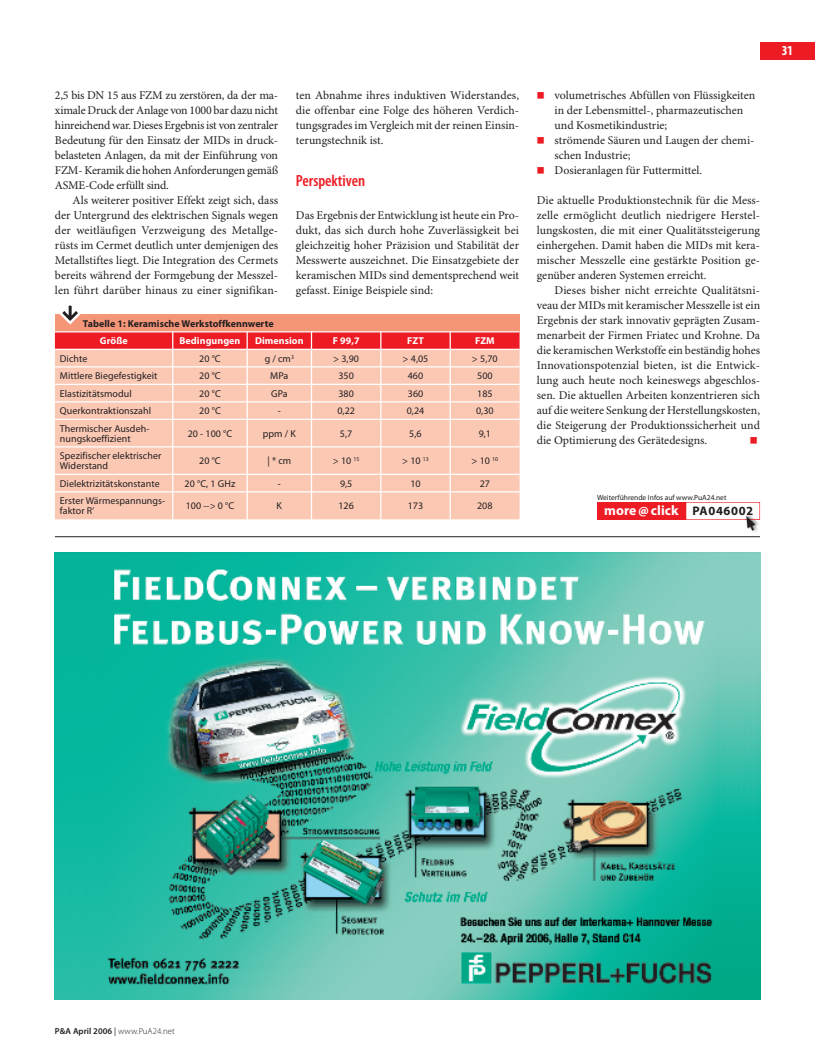
<style>
.page{position:relative;width:815px;height:1063px;background:#fff}
.page>*{position:absolute;margin:0;border:0;box-sizing:border-box;transform-origin:0 0}
.t1{font:22.5px "Minion Pro";color:#ed1c24}
.t2{font:600 condensed 16.25px "Myriad Pro";color:#ed1c24}
.t3{font:700 13.75px "Myriad Pro";letter-spacing:.005em;color:#fff}
.t4{font:700 condensed 13.75px "Myriad Pro";color:#fff}
.t5{font:11.88px/15px "Minion Pro";color:#231f20;text-align:justify}
.t6{font:10px/10px "Myriad Pro";letter-spacing:.005em;color:#231f20}
.t7{font:700 10px "Myriad Pro";letter-spacing:.005em;color:#231f20}
.t8{font:700 10px "Myriad Pro";letter-spacing:.005em;color:#fff}
.t9{font:300 8.75px "Myriad Pro";letter-spacing:.005em;color:#231f20}
.t10{font:7.5px "Myriad Pro";color:#231f20}
.s1{font-size:22.5px;color:#ed1c24}
.s2{font-weight:900}
.s3{font-size:12.5px;color:#231f20}
.s4{font-weight:600}
.s5{font-weight:400}
</style>
<div class="page">
<div style="left:597px;top:502px;width:89px;height:18px;background:#ed1c24"></div>
<svg style="left:686px;top:502px;width:74px;height:30px"></svg>
<div style="left:760px;top:43px;width:55px;height:17px;background:#ed1c24"></div>
<img style="left:55px;top:553px;width:705px;height:446px">
<hr style="left:55px;top:536px;width:705px;height:1px;background:#231f20">
<div style="left:55px;top:314px;width:465px;height:18px;background:#f69679"></div>
<hr style="left:55px;top:331px;width:192px;height:1px;background:#fff">
<hr style="left:247px;top:331px;width:64px;height:1px;background:#fff">
<hr style="left:311px;top:331px;width:70px;height:1px;background:#fff">
<hr style="left:381px;top:331px;width:69px;height:1px;background:#fff">
<hr style="left:450px;top:331px;width:70px;height:1px;background:#fff">
<svg style="left:55px;top:332px;width:465px;height:187px;background:#fabcac"></svg>
<svg style="left:60px;top:305px;width:21px;height:20px"></svg>
<p class="t5" style="left:55px;top:89px;width:225px">2,5 bis DN 15 aus FZM zu zerstören, da der ma&shy;ximale Druck der Anlage von 1000 bar dazu nicht hinreichend war. Dieses Ergebnis ist von zentraler Bedeutung für den Einsatz der MIDs in druck&shy;belasteten Anlagen, da mit der Einführung von FZM- Keramik die hohen Anforderungen gemäß ASME-Code erfüllt sind.</p>
<p class="t5" style="left:55px;top:194px;width:225px;text-indent:18px">Als weiterer positiver Effekt zeigt sich, dass der Untergrund des elektrischen Signals wegen der weitläufigen Verzweigung des Metallge&shy;rüsts im Cermet deutlich unter demjenigen des Metallstiftes liegt. Die Integration des Cermets bereits während der Formgebung der Messzel&shy;len führt darüber hinaus zu einer signifikan-</p>
<p class="t5" style="left:296px;top:89px;width:225px">ten Abnahme ihres induktiven Widerstandes, die offenbar eine Folge des höheren Verdich&shy;tungsgrades im Vergleich mit der reinen Einsin&shy;terungstechnik ist.</p>
<h2 class="t2" style="left:296px;top:175px;width:71px">Perspektiven</h2>
<p class="t5" style="left:296px;top:209px;width:225px">Das Ergebnis der Entwicklung ist heute ein Pro&shy;dukt, das sich durch hohe Zuverlässigkeit bei gleichzeitig hoher Präzision und Stabilität der Messwerte auszeichnet. Die Einsatzgebiete der keramischen MIDs sind dementsprechend weit gefasst. Einige Beispiele sind:</p>
<p class="t7" style="left:83px;top:320px;width:192px">Tabelle 1: Keramische Werkstoffkennwerte</p>
<p class="t8" style="left:100px;top:337px;width:29px">Größe</p>
<p class="t8" style="left:179px;top:337px;width:62px">Bedingungen</p>
<p class="t8" style="left:255px;top:337px;width:50px">Dimension</p>
<p class="t8" style="left:333px;top:337px;width:28px">F 99,7</p>
<p class="t8" style="left:407px;top:337px;width:18px">FZT</p>
<p class="t8" style="left:475px;top:337px;width:21px">FZM</p>
<p class="t6" style="left:60px;top:354px;width:29px">Dichte</p>
<p class="t6" style="left:199px;top:354px;width:23px">20 °C</p>
<p class="t6" style="left:265px;top:354px;width:31px">g / cm<sup>3</sup></p>
<p class="t6" style="left:333px;top:354px;width:27px">&gt; 3,90</p>
<p class="t6" style="left:403px;top:354px;width:27px">&gt; 4,05</p>
<p class="t6" style="left:472px;top:354px;width:27px">&gt; 5,70</p>
<p class="t6" style="left:60px;top:372px;width:99px">Mittlere Biegefestigkeit</p>
<p class="t6" style="left:199px;top:372px;width:23px">20 °C</p>
<p class="t6" style="left:270px;top:372px;width:20px">MPa</p>
<p class="t6" style="left:338px;top:372px;width:17px">350</p>
<p class="t6" style="left:408px;top:372px;width:17px">460</p>
<p class="t6" style="left:477px;top:372px;width:17px">500</p>
<p class="t6" style="left:60px;top:389px;width:73px">Elastizitätsmodul</p>
<p class="t6" style="left:199px;top:389px;width:23px">20 °C</p>
<p class="t6" style="left:271px;top:389px;width:18px">GPa</p>
<p class="t6" style="left:338px;top:389px;width:17px">380</p>
<p class="t6" style="left:408px;top:389px;width:17px">360</p>
<p class="t6" style="left:477px;top:389px;width:17px">185</p>
<p class="t6" style="left:60px;top:407px;width:93px">Querkontraktionszahl</p>
<p class="t6" style="left:199px;top:407px;width:23px">20 °C</p>
<p class="t6" style="left:278px;top:407px;width:5px">-</p>
<p class="t6" style="left:337px;top:407px;width:19px">0,22</p>
<p class="t6" style="left:407px;top:407px;width:19px">0,24</p>
<p class="t6" style="left:476px;top:407px;width:19px">0,30</p>
<p class="t6" style="left:60px;top:424px;width:91px">Thermischer Ausdeh&shy;nungskoeffizient</p>
<p class="t6" style="left:188px;top:429px;width:46px">20 - 100 °C</p>
<p class="t6" style="left:263px;top:429px;width:35px">ppm / K</p>
<p class="t6" style="left:340px;top:429px;width:14px">5,7</p>
<p class="t6" style="left:409px;top:429px;width:14px">5,6</p>
<p class="t6" style="left:479px;top:429px;width:14px">9,1</p>
<p class="t6" style="left:60px;top:452px;width:103px">Spezifischer elektrischer<br>Widerstand</p>
<p class="t6" style="left:199px;top:457px;width:23px">20 °C</p>
<p class="t6" style="left:267px;top:457px;width:25px">| * cm</p>
<p class="t6" style="left:333px;top:457px;width:28px">&gt; 10 <sup>15</sup></p>
<p class="t6" style="left:402px;top:457px;width:28px">&gt; 10 <sup>13</sup></p>
<p class="t6" style="left:472px;top:457px;width:28px">&gt; 10 <sup>10</sup></p>
<p class="t6" style="left:60px;top:479px;width:101px">Dielektrizitätskonstante</p>
<p class="t6" style="left:185px;top:479px;width:52px">20 °C, 1 GHz</p>
<p class="t6" style="left:278px;top:479px;width:5px">-</p>
<p class="t6" style="left:340px;top:479px;width:14px">9,5</p>
<p class="t6" style="left:410px;top:479px;width:12px">10</p>
<p class="t6" style="left:480px;top:479px;width:12px">27</p>
<p class="t6" style="left:60px;top:497px;width:107px">Erster Wärmespannungs&shy;faktor R‘</p>
<p class="t6" style="left:186px;top:502px;width:50px">100 --&gt; 0 °C</p>
<p class="t6" style="left:277px;top:502px;width:7px">K</p>
<p class="t6" style="left:338px;top:502px;width:17px">126</p>
<p class="t6" style="left:408px;top:502px;width:17px">173</p>
<p class="t6" style="left:477px;top:502px;width:17px">208</p>
<p class="t5" style="left:555px;top:89px;width:202px;text-align:left;text-indent:-18px"><span class="s1">■</span> volumetrisches Abfüllen von Flüssigkeiten in der Lebensmittel-, pharmazeutischen und Kosmetikindustrie;</p>
<p class="t5" style="left:555px;top:134px;width:201px;text-indent:-18px"><span class="s1">■</span> strömende Säuren und Laugen der chemi&shy;schen Industrie;</p>
<p class="t5" style="left:536px;top:164px;width:167px"><span class="s1">■</span> Dosieranlagen für Futtermittel.</p>
<p class="t5" style="left:537px;top:194px;width:225px">Die aktuelle Produktionstechnik für die Mess&shy;zelle ermöglicht deutlich niedrigere Herstel&shy;lungskosten, die mit einer Qualitätssteigerung einhergehen. Damit haben die MIDs mit kera&shy;mischer Messzelle eine gestärkte Position ge&shy;genüber anderen Systemen erreicht.</p>
<p class="t5" style="left:537px;top:284px;width:225px;text-indent:18px">Dieses bisher nicht erreichte Qualitätsni&shy;veau der MIDs mit keramischer Messzelle ist ein Ergebnis der stark innovativ geprägten Zusam&shy;menarbeit der Firmen Friatec und Krohne. Da die keramischen Werkstoffe ein beständig hohes Innovationspotenzial bieten, ist die Entwick&shy;lung auch heute noch keineswegs abgeschlos&shy;sen. Die aktuellen Arbeiten konzentrieren sich auf die weitere Senkung der Herstellungskosten, die Steigerung der Produktionssicherheit und die Optimierung des Gerätedesigns.</p>
<h1 class="t1" style="left:749px;top:430px;width:11px">■</h1>
<p class="t10" style="left:597px;top:494px;width:131px">Weiterführende Infos auf www.PuA24.net</p>
<p class="t3" style="left:604px;top:505px;width:151px">more <span class="s2">@</span> click <span class="s3">PA046002</span></p>
<p class="t4" style="left:782px;top:45px;width:13px">31</p>
<p class="t9" style="left:55px;top:1028px;width:121px"><span class="s4">P&amp;A April 2006</span> <span class="s5">|</span> www.PuA24.net</p>
</div>
